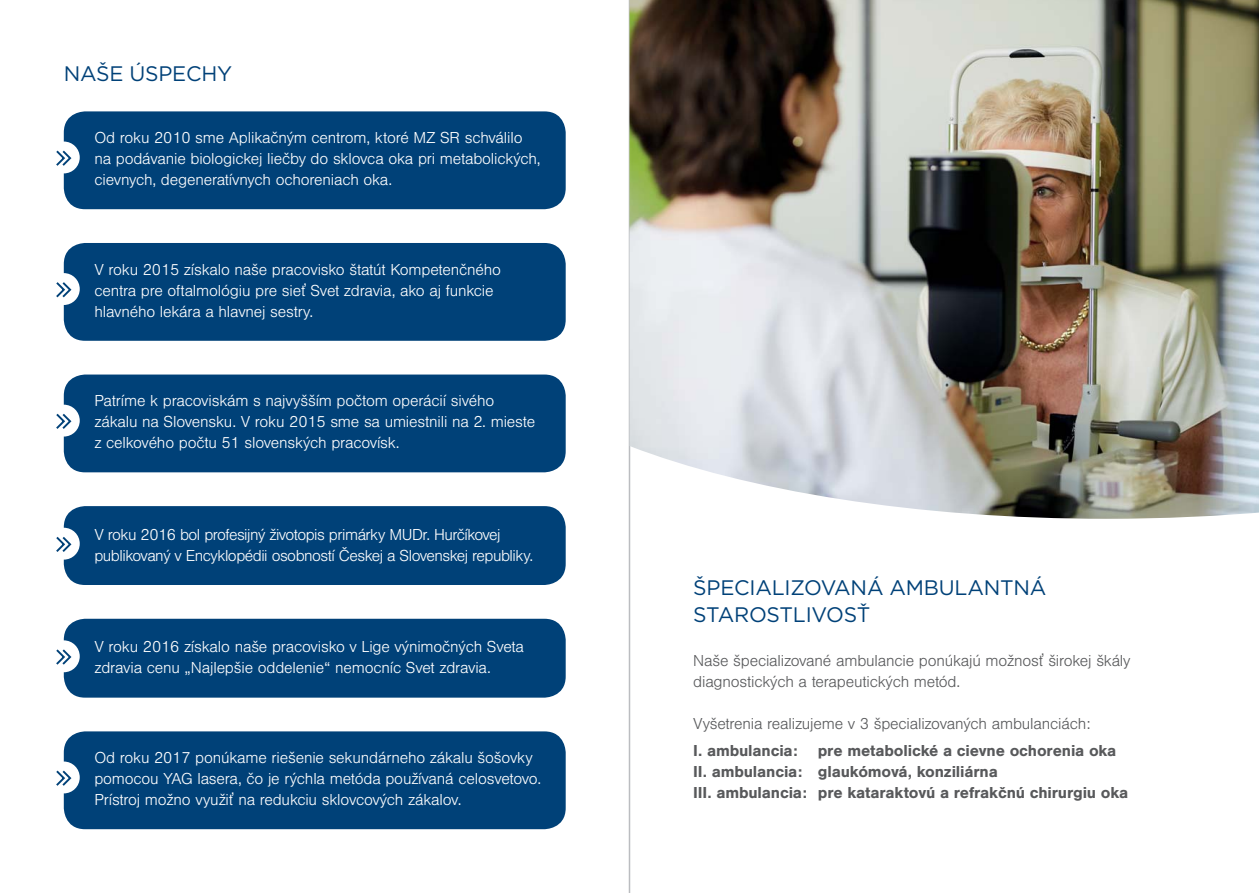
<style>
.page{position:relative;width:1259px;height:893px;background:#fff}
.page>*{position:absolute;margin:0;border:0;box-sizing:border-box;transform-origin:0 0}
.t1{font:21px/27px "Gotham";letter-spacing:-.01em;color:#004178}
.t2{font:300 16.5px/21px "Nimbus San";letter-spacing:-.01em;color:#fff}
.t3{font:300 16.5px/21px "Nimbus San";letter-spacing:-.01em;color:#58595b}
.t4{font:700 16.5px/21px "Nimbus San";letter-spacing:-.01em;color:#58595b}
.t5{font:300 16.5px/21px "Nimbus San";letter-spacing:-.03em;color:#fff}
</style>
<div class="page">
<hr style="left:629px;top:0;width:1px;height:893px;background:#bbbdc0">
<img style="left:629px;top:0;width:630px;height:519px">
<div style="left:64px;top:243px;width:502px;height:98px;background:#004178;border-radius:21px"></div>
<div style="left:48px;top:273px;width:32px;height:32px;background:#fff;border-radius:50%"></div>
<svg style="left:56px;top:282px;width:16px;height:16px"></svg>
<div style="left:64px;top:111px;width:502px;height:98px;background:#004178;border-radius:21px"></div>
<div style="left:48px;top:142px;width:32px;height:31px;background:#fff;border-radius:50%"></div>
<svg style="left:56px;top:150px;width:16px;height:16px"></svg>
<div style="left:64px;top:375px;width:502px;height:97px;background:#004178;border-radius:21px"></div>
<div style="left:48px;top:405px;width:32px;height:32px;background:#fff;border-radius:50%"></div>
<svg style="left:56px;top:413px;width:16px;height:16px"></svg>
<div style="left:64px;top:731px;width:502px;height:98px;background:#004178;border-radius:21px"></div>
<div style="left:48px;top:761px;width:32px;height:32px;background:#fff;border-radius:50%"></div>
<svg style="left:56px;top:770px;width:16px;height:16px"></svg>
<div style="left:64px;top:506px;width:502px;height:79px;background:#004178;border-radius:21px"></div>
<div style="left:48px;top:528px;width:32px;height:32px;background:#fff;border-radius:50%"></div>
<svg style="left:56px;top:536px;width:16px;height:16px"></svg>
<div style="left:64px;top:619px;width:502px;height:79px;background:#004178;border-radius:21px"></div>
<div style="left:48px;top:640px;width:32px;height:32px;background:#fff;border-radius:50%"></div>
<svg style="left:56px;top:649px;width:16px;height:16px"></svg>
<p class="t1" style="left:64px;top:61px;width:170px">NAŠE ÚSPECHY</p>
<p class="t2" style="left:94px;top:128px;width:448px">Od roku 2010 sme Aplikačným centrom, ktoré MZ SR schválilo na podávanie biologickej liečby do sklovca oka pri metabolických, cievnych, degeneratívnych ochoreniach oka.</p>
<p class="t2" style="left:94px;top:260px;width:408px">V roku 2015 získalo naše pracovisko štatút Kompetenčného centra pre oftalmológiu pre sieť Svet zdravia, ako aj funkcie hlavného lekára a hlavnej sestry.</p>
<p class="t2" style="left:94px;top:391px;width:442px">Patríme k pracoviskám s najvyšším počtom operácií sivého zákalu na Slovensku. V roku 2015 sme sa umiestnili na 2. mieste z celkového počtu 51 slovenských pracovísk.</p>
<p class="t5" style="left:94px;top:525px;width:440px">V roku 2016 bol profesijný životopis primárky MUDr. Hurčíkovej publikovaný v Encyklopédii osobností Českej a Slovenskej republiky.</p>
<p class="t2" style="left:94px;top:638px;width:431px">V roku 2016 získalo naše pracovisko v Lige výnimočných Sveta zdravia cenu „Najlepšie oddelenie“ nemocníc Svet zdravia.</p>
<p class="t2" style="left:94px;top:748px;width:448px">Od roku 2017 ponúkame riešenie sekundárneho zákalu šošovky pomocou YAG lasera, čo je rýchla metóda používaná celosvetovo.<br>Prístroj možno využiť na redukciu sklovcových zákalov.</p>
<p class="t1" style="left:693px;top:576px;width:355px">ŠPECIALIZOVANÁ AMBULANTNÁ<br>STAROSTLIVOSŤ</p>
<p class="t3" style="left:693px;top:651px;width:439px">Naše špecializované ambulancie ponúkajú možnosť širokej škály diagnostických a terapeutických metód.</p>
<p class="t3" style="left:693px;top:714px;width:399px">Vyšetrenia realizujeme v 3 špecializovaných ambulanciách:</p>
<p class="t4" style="left:693px;top:740px;width:436px">I. ambulancia: pre metabolické a cievne ochorenia oka<br>II. ambulancia: glaukómová, konziliárna<br>III. ambulancia: pre kataraktovú a refrakčnú chirurgiu oka</p>
</div>
